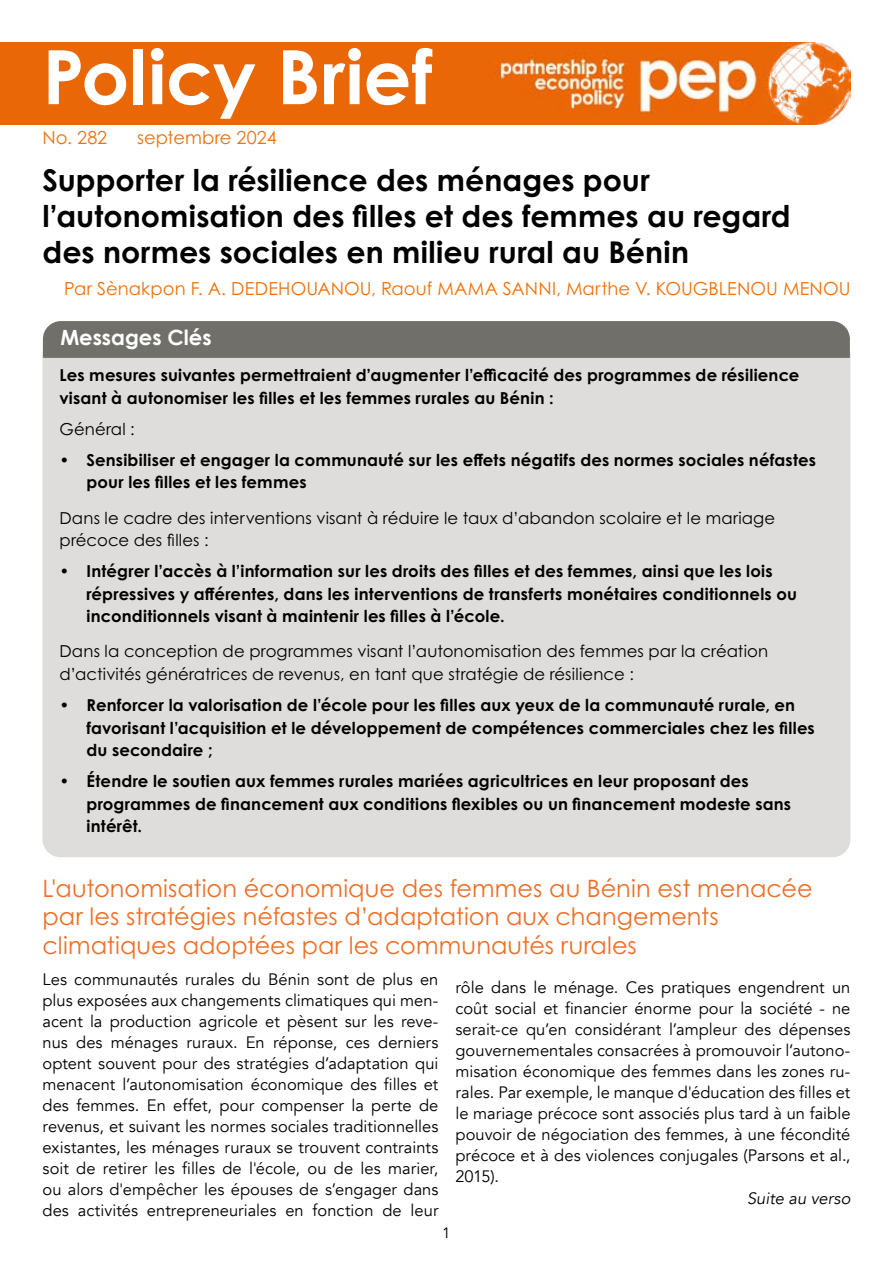
<style>
.page{position:relative;width:893px;height:1263px;background:#fff}
.page>*{position:absolute;margin:0;border:0;box-sizing:border-box;transform-origin:0 0}
.t1{font:700 75px "Century Gothic Pro";color:#fff}
.t2{font:700 30px/36px "Century Gothic Pro";letter-spacing:.005em;color:#000}
.t3{font:24px/28.5px "Century Gothic Pro";color:#ed6f27}
.t4{font:700 21px "Century Gothic";color:#fff}
.t5{font:18px "Century Gothic Pro";letter-spacing:.005em;color:#ee720e}
.t6{font:18px "Century Gothic Pro";color:#ee720a}
.t7{font:16.5px/21px "Avenir";color:#000;text-align:justify}
.t8{font:700 16.5px/22.5px "Century Gothic Pro";letter-spacing:.01em;color:#000}
.t9{font:16.5px/22.5px "Century Gothic Pro";letter-spacing:.01em;color:#000}
.t10{font:italic 16.5px "Avenir";color:#000}
.t11{font:15px "Avenir";color:#000}
</style>
<div class="page">
<div style="left:43px;top:358px;width:807px;height:499px;background:#dfdddc"></div>
<div style="left:43px;top:321px;width:807px;height:37px;background:#706f69"></div>
<img style="left:0;top:43px;width:850px;height:81px">
<h1 class="t1" style="left:43px;top:30px;width:391px">Policy Brief</h1>
<p class="t6" style="left:43px;top:126px;width:66px">No. 282</p>
<p class="t6" style="left:137px;top:126px;width:141px">septembre 2024</p>
<h2 class="t2" style="left:43px;top:162px;width:750px">Supporter la résilience des ménages pour l’autonomisation des filles et des femmes au regard des normes sociales en milieu rural au Bénin</h2>
<p class="t5" style="left:64px;top:278px;width:788px">Par Sènakpon F. A. DEDEHOUANOU, Raouf MAMA SANNI, Marthe V. KOUGBLENOU MENOU</p>
<p class="t4" style="left:60px;top:324px;width:153px">Messages Clés</p>
<p class="t8" style="left:60px;top:364px;width:741px">Les mesures suivantes permettraient d’augmenter l’efficacité des programmes de résilience visant à autonomiser les filles et les femmes rurales au Bénin :</p>
<p class="t9" style="left:60px;top:418px;width:77px">Général :</p>
<p class="t8" style="left:87px;top:448px;width:731px;text-indent:-27px">• Sensibiliser et engager la communauté sur les effets négatifs des normes sociales néfastes pour les filles et les femmes</p>
<p class="t9" style="left:60px;top:506px;width:717px">Dans le cadre des interventions visant à réduire le taux d’abandon scolaire et le mariage précoce des filles :</p>
<p class="t8" style="left:87px;top:560px;width:712px;text-indent:-27px">• Intégrer l’accès à l’information sur les droits des filles et des femmes, ainsi que les lois répressives y afférentes, dans les interventions de transferts monétaires conditionnels ou inconditionnels visant à maintenir les filles à l’école.</p>
<p class="t9" style="left:60px;top:640px;width:710px">Dans la conception de programmes visant l’autonomisation des femmes par la création d’activités génératrices de revenus, en tant que stratégie de résilience :</p>
<p class="t8" style="left:87px;top:693px;width:730px;text-indent:-27px">• Renforcer la valorisation de l’école pour les filles aux yeux de la communauté rurale, en favorisant l’acquisition et le développement de compétences commerciales chez les filles du secondaire ;</p>
<p class="t8" style="left:87px;top:769px;width:706px;text-indent:-27px">• Étendre le soutien aux femmes rurales mariées agricultrices en leur proposant des programmes de financement aux conditions flexibles ou un financement modeste sans intérêt.</p>
<h3 class="t3" style="left:43px;top:873px;width:772px">L'autonomisation économique des femmes au Bénin est menacée par les stratégies néfastes d’adaptation aux changements climatiques adoptées par les communautés rurales</h3>
<p class="t7" style="left:43px;top:969px;width:397px">Les communautés rurales du Bénin sont de plus en plus exposées aux changements climatiques qui men&shy;acent la production agricole et pèsent sur les reve&shy;nus des ménages ruraux. En réponse, ces derniers optent souvent pour des stratégies d’adaptation qui menacent l’autonomisation économique des filles et des femmes. En effet, pour compenser la perte de revenus, et suivant les normes sociales traditionnelles existantes, les ménages ruraux se trouvent contraints soit de retirer les filles de l'école, ou de les marier, ou alors d'empêcher les épouses de s’engager dans des activités entrepreneuriales en fonction de leur</p>
<p class="t7" style="left:455px;top:976px;width:397px">rôle dans le ménage. Ces pratiques engendrent un coût social et financier énorme pour la société - ne serait-ce qu’en considérant l’ampleur des dépenses gouvernementales consacrées à promouvoir l’autono&shy;misation économique des femmes dans les zones ru&shy;rales. Par exemple, le manque d'éducation des filles et le mariage précoce sont associés plus tard à un faible pouvoir de négociation des femmes, à une fécondité précoce et à des violences conjugales (Parsons et al., 2015).</p>
<p class="t10" style="left:747px;top:1188px;width:105px">Suite au verso</p>
<p class="t11" style="left:442px;top:1223px;width:10px">1</p>
</div>
